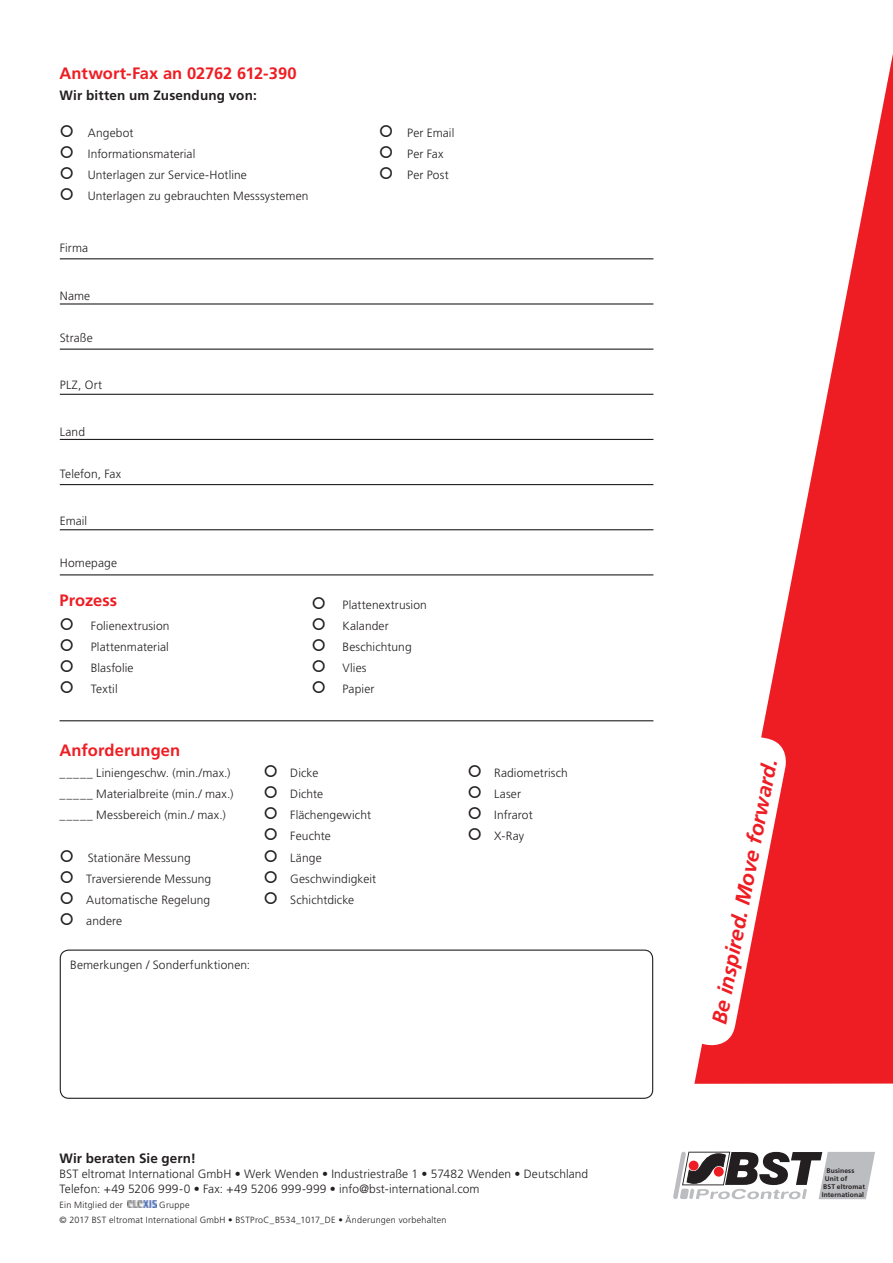
<style>
.page{position:relative;width:893px;height:1263px;background:#fff}
.page>*{position:absolute;margin:0;border:0;box-sizing:border-box;transform-origin:0 0}
.t1{font:italic 700 21px "Frutiger";color:#ee1d23}
.t2{font:700 16.5px "Frutiger";color:#ee1d23}
.t3{font:700 13.5px "Frutiger";letter-spacing:.01em;color:#231f20}
.t4{font:300 12px/21px "Frutiger";letter-spacing:.01em;color:#231f20}
.t5{font:300 9px/15px "Frutiger";letter-spacing:.025em;color:#231f20}
.t6{font:700 6.75px "Frutiger";letter-spacing:.015em;color:#231f20}
</style>
<div class="page">
<svg style="left:694px;top:54px;width:199px;height:1030px"></svg>
<svg style="left:698px;top:737px;width:92px;height:312px"></svg>
<svg style="left:673px;top:1152px;width:202px;height:47px"></svg>
<hr style="left:60px;top:258px;width:593px;height:1px;background:#231f20">
<hr style="left:60px;top:303px;width:593px;height:2px;background:#231f20">
<hr style="left:60px;top:349px;width:593px;height:1px;background:#231f20">
<hr style="left:60px;top:394px;width:593px;height:1px;background:#231f20">
<hr style="left:60px;top:439px;width:593px;height:1px;background:#231f20">
<hr style="left:60px;top:484px;width:593px;height:1px;background:#231f20">
<hr style="left:60px;top:529px;width:593px;height:1px;background:#231f20">
<hr style="left:60px;top:574px;width:593px;height:1px;background:#231f20">
<hr style="left:60px;top:720px;width:593px;height:1px;background:#231f20">
<div style="left:60px;top:949px;width:593px;height:150px;border:1px solid #231f20;border-radius:9px"></div>
<img style="left:127px;top:1201px;width:29px;height:6px">
<h2 class="t2" style="left:60px;top:64px;width:239px">Antwort-Fax an 02762 612-390</h2>
<p class="t3" style="left:60px;top:88px;width:199px">Wir bitten um Zusendung von:</p>
<p class="t4" style="left:88px;top:122px;width:222px">Angebot<br>Informationsmaterial<br>Unterlagen zur Service-Hotline<br>Unterlagen zu gebrauchten Messsystemen</p>
<p class="t4" style="left:407px;top:122px;width:49px">Per Email<br>Per Fax<br>Per Post</p>
<p class="t4" style="left:60px;top:238px;width:30px">Firma</p>
<p class="t4" style="left:60px;top:285px;width:32px">Name</p>
<p class="t4" style="left:60px;top:327px;width:34px">Straße</p>
<p class="t4" style="left:60px;top:374px;width:44px">PLZ, Ort</p>
<p class="t4" style="left:60px;top:421px;width:27px">Land</p>
<p class="t4" style="left:60px;top:463px;width:63px">Telefon, Fax</p>
<p class="t4" style="left:60px;top:511px;width:29px">Email</p>
<p class="t4" style="left:60px;top:553px;width:59px">Homepage</p>
<h2 class="t2" style="left:60px;top:591px;width:59px">Prozess</h2>
<p class="t4" style="left:91px;top:616px;width:80px">Folienextrusion<br>Plattenmaterial<br>Blasfolie<br>Textil</p>
<h2 class="t2" style="left:60px;top:741px;width:122px">Anforderungen</h2>
<p class="t4" style="left:60px;top:763px;width:175px">_____ Liniengeschw. (min./max.) _____ Materialbreite (min./ max.) _____ Messbereich (min./ max.)</p>
<p class="t4" style="left:86px;top:847px;width:126px">Stationäre Messung<br>Traversierende Messung<br>Automatische Regelung andere</p>
<p class="t4" style="left:70px;top:954px;width:182px">Bemerkungen / Sonderfunktionen:</p>
<p class="t4" style="left:343px;top:595px;width:86px">Plattenextrusion<br>Kalander<br>Beschichtung<br>Vlies<br>Papier</p>
<p class="t4" style="left:290px;top:763px;width:87px">Dicke<br>Dichte<br>Flächengewicht<br>Feuchte<br>Länge<br>Geschwindigkeit<br>Schichtdicke</p>
<p class="t4" style="left:494px;top:763px;width:75px">Radiometrisch<br>Laser<br>Infrarot<br>X-Ray</p>
<p class="t3" style="left:60px;top:1150px;width:138px">Wir beraten Sie gern!</p>
<p class="t4" style="left:60px;top:1166px;width:530px;line-height:15px">BST eltromat International GmbH • Werk Wenden • Industriestraße 1 • 57482 Wenden • Deutschland<br>Telefon: +49 5206 999-0 • Fax: +49 5206 999-999 • info@bst-international.com</p>
<p class="t5" style="left:60px;top:1197px;width:65px">Ein Mitglied der</p>
<p class="t5" style="left:60px;top:1197px;width:388px;text-indent:100px">Gruppe<br>© 2017 BST eltromat International GmbH • BSTProC_B534_1017_DE • Änderungen vorbehalten</p>
<h1 class="t1" style="left:707px;top:1021px;width:271px;rotate:-79deg">Be inspired. Move forward.</h1>
<p class="t6" style="left:826px;top:1166px;width:29px">Business</p>
<p class="t6" style="left:825px;top:1174px;width:24px">Unit of</p>
<p class="t6" style="left:823px;top:1182px;width:43px">BST eltromat</p>
<p class="t6" style="left:822px;top:1190px;width:44px">International</p>
</div>
